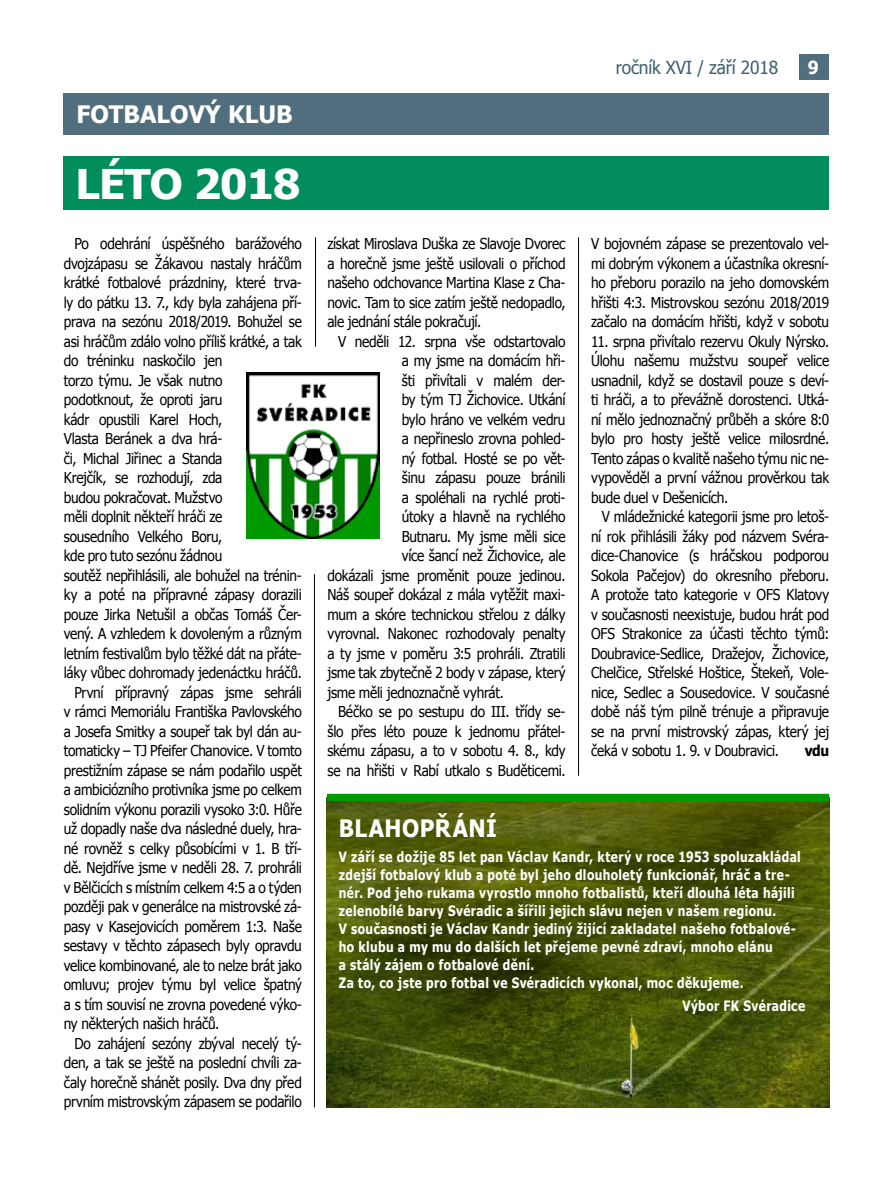
<style>
.page{position:relative;width:893px;height:1191px;background:#fff}
.page>*{position:absolute;margin:0;border:0;box-sizing:border-box;transform-origin:0 0}
.t1{font:700 40.95px "Tahoma";letter-spacing:-.02em;color:#fff;scale:1.05 1}
.t2{font:700 24px "Tahoma";letter-spacing:.01em;color:#fff}
.t3{font:700 24px "Tahoma";letter-spacing:.01em;color:#fff;scale:.93 1}
.t4{font:18px "Tahoma";letter-spacing:-.01em;color:#41606f;scale:.96 1}
.t5{font:700 18px "Tahoma";color:#fff;scale:.96 1}
.t6{font:15px/19.5px "Tahoma";letter-spacing:-.02em;color:#000;text-align:justify;scale:.91 1}
.t7{font:700 15px "Tahoma";color:#000;scale:.91 1}
.t8{font:700 14.25px/18px "Tahoma";letter-spacing:.035em;color:#fff;scale:.84 1}
</style>
<div class="page">
<div style="left:799px;top:54px;width:30px;height:26px;background:#506e7d"></div>
<div style="left:64px;top:94px;width:765px;height:41px;background:#506e7d"></div>
<div style="left:64px;top:156px;width:765px;height:54px;background:#008d5c"></div>
<hr style="left:314px;top:574px;width:1px;height:533px;background:#000">
<hr style="left:315px;top:237px;width:1px;height:110px;background:#000">
<hr style="left:578px;top:237px;width:1px;height:539px;background:#000">
<img style="left:247px;top:372px;width:132px;height:166px">
<img style="left:327px;top:801px;width:502px;height:306px">
<div style="left:327px;top:793px;width:502px;height:8px;background:#090"></div>
<h2 class="t2" style="left:77px;top:98px;width:81px">FOTBALOVÝ</h2>
<h2 class="t2" style="left:228px;top:98px;width:16px">KLU</h2>
<h2 class="t2" style="left:276px;top:98px;width:18px">B</h2>
<h1 class="t1" style="left:75px;top:155px;width:216px">LÉTO 2018</h1>
<p class="t6" style="left:74px;top:233px;width:251px">Po odehrání úspěšného barážového</p>
<p class="t6" style="left:64px;top:253px;width:263px">dvojzápasu se Žákavou nastaly hráčům</p>
<p class="t6" style="left:64px;top:272px;width:263px">krátké fotbalové prázdniny, které trva-</p>
<p class="t6" style="left:64px;top:292px;width:263px">ly do pátku 13. 7., kdy byla zahájena pří-</p>
<p class="t6" style="left:64px;top:311px;width:263px">prava na sezónu 2018/2019. Bohužel se</p>
<p class="t6" style="left:64px;top:331px;width:263px">asi hráčům zdálo volno příliš krátké, a tak</p>
<p class="t6" style="left:64px;top:350px;width:176px">do tréninku naskočilo jen</p>
<p class="t6" style="left:64px;top:370px;width:176px">torzo týmu. Je však nutno</p>
<p class="t6" style="left:64px;top:389px;width:176px">podotknout, že oproti jaru</p>
<p class="t6" style="left:64px;top:409px;width:176px">kádr opustili Karel Hoch,</p>
<p class="t6" style="left:64px;top:428px;width:176px">Vlasta Beránek a dva hrá-</p>
<p class="t6" style="left:64px;top:448px;width:176px">či, Michal Jiřinec a Standa</p>
<p class="t6" style="left:64px;top:467px;width:176px">Krejčík, se rozhodují, zda</p>
<p class="t6" style="left:64px;top:487px;width:176px">budou pokračovat. Mužstvo</p>
<p class="t6" style="left:64px;top:506px;width:176px">měli doplnit někteří hráči ze</p>
<p class="t6" style="left:64px;top:526px;width:176px">sousedního Velkého Boru,</p>
<p class="t6" style="left:64px;top:545px;width:176px">kde pro tuto sezónu žádnou</p>
<p class="t6" style="left:64px;top:565px;width:263px">soutěž nepřihlásili, ale bohužel na trénin-</p>
<p class="t6" style="left:64px;top:584px;width:263px">ky a poté na přípravné zápasy dorazili</p>
<p class="t6" style="left:64px;top:604px;width:263px">pouze Jirka Netušil a občas Tomáš Čer-</p>
<p class="t6" style="left:64px;top:623px;width:263px">vený. A vzhledem k dovoleným a různým</p>
<p class="t6" style="left:64px;top:643px;width:263px">letním festivalům bylo těžké dát na přáte-</p>
<p class="t6" style="left:64px;top:662px;width:263px">láky vůbec dohromady jedenáctku hráčů.</p>
<p class="t6" style="left:74px;top:682px;width:251px">První přípravný zápas jsme sehráli</p>
<p class="t6" style="left:64px;top:701px;width:263px">v rámci Memoriálu Františka Pavlovského</p>
<p class="t6" style="left:64px;top:721px;width:263px">a Josefa Smitky a soupeř tak byl dán au-</p>
<p class="t6" style="left:64px;top:740px;width:263px">tomaticky – TJ Pfeifer Chanovice. V tomto</p>
<p class="t6" style="left:64px;top:760px;width:263px">prestižním zápase se nám podařilo uspět</p>
<p class="t6" style="left:64px;top:779px;width:263px">a ambiciózního protivníka jsme po celkem</p>
<p class="t6" style="left:64px;top:799px;width:263px">solidním výkonu porazili vysoko 3:0. Hůře</p>
<p class="t6" style="left:64px;top:818px;width:263px">už dopadly naše dva následné duely, hra-</p>
<p class="t6" style="left:64px;top:838px;width:263px">né rovněž s celky působícími v 1. B tří-</p>
<p class="t6" style="left:64px;top:857px;width:263px">dě. Nejdříve jsme v neděli 28. 7. prohráli</p>
<p class="t6" style="left:64px;top:877px;width:263px">v Bělčicích s místním celkem 4:5 a o týden</p>
<p class="t6" style="left:64px;top:896px;width:263px">později pak v generálce na mistrovské zá-</p>
<p class="t6" style="left:64px;top:916px;width:263px">pasy v Kasejovicích poměrem 1:3. Naše</p>
<p class="t6" style="left:64px;top:935px;width:263px">sestavy v těchto zápasech byly opravdu</p>
<p class="t6" style="left:64px;top:955px;width:263px">velice kombinované, ale to nelze brát jako</p>
<p class="t6" style="left:64px;top:974px;width:263px">omluvu; projev týmu byl velice špatný</p>
<p class="t6" style="left:64px;top:994px;width:263px">a s tím souvisí ne zrovna povedené výko-</p>
<p class="t6" style="left:64px;top:1013px;width:172px">ny některých našich hráčů.</p>
<p class="t6" style="left:74px;top:1033px;width:251px">Do zahájení sezóny zbýval necelý tý-</p>
<p class="t6" style="left:64px;top:1052px;width:263px">den, a tak se ještě na poslední chvíli za-</p>
<p class="t6" style="left:64px;top:1072px;width:263px">čaly horečně shánět posily. Dva dny před</p>
<p class="t6" style="left:64px;top:1091px;width:263px">prvním mistrovským zápasem se podařilo</p>
<p class="t4" style="left:616px;top:55px;width:171px">ročník XVI / září 2018</p>
<p class="t5" style="left:808px;top:54px;width:13px">9</p>
<p class="t6" style="left:327px;top:233px;width:263px">získat Miroslava Duška ze Slavoje Dvorec a horečně jsme ještě usilovali o příchod našeho odchovance Martina Klase z Cha&shy;novic. Tam to sice zatím ještě nedopadlo, ale jednání stále pokračují.</p>
<p class="t6" style="left:338px;top:331px;width:251px">V neděli 12. srpna vše odstartovalo</p>
<p class="t6" style="left:402px;top:350px;width:181px">a my jsme na domácím hři-</p>
<p class="t6" style="left:402px;top:370px;width:181px">šti přivítali v malém der-</p>
<p class="t6" style="left:402px;top:389px;width:181px">by tým TJ Žichovice. Utkání</p>
<p class="t6" style="left:402px;top:409px;width:181px">bylo hráno ve velkém vedru</p>
<p class="t6" style="left:402px;top:428px;width:181px">a nepřineslo zrovna pohled-</p>
<p class="t6" style="left:402px;top:448px;width:181px">ný fotbal. Hosté se po vět-</p>
<p class="t6" style="left:402px;top:467px;width:181px">šinu zápasu pouze bránili</p>
<p class="t6" style="left:402px;top:487px;width:181px">a spoléhali na rychlé proti-</p>
<p class="t6" style="left:402px;top:506px;width:181px">útoky a hlavně na rychlého</p>
<p class="t6" style="left:402px;top:526px;width:181px">Butnaru. My jsme měli sice</p>
<p class="t6" style="left:402px;top:545px;width:181px">více šancí než Žichovice, ale</p>
<p class="t6" style="left:327px;top:565px;width:263px">dokázali jsme proměnit pouze jedinou.</p>
<p class="t6" style="left:327px;top:584px;width:263px">Náš soupeř dokázal z mála vytěžit maxi-</p>
<p class="t6" style="left:327px;top:604px;width:263px">mum a skóre technickou střelou z dálky</p>
<p class="t6" style="left:327px;top:623px;width:263px">vyrovnal. Nakonec rozhodovaly penalty</p>
<p class="t6" style="left:327px;top:643px;width:263px">a ty jsme v poměru 3:5 prohráli. Ztratili</p>
<p class="t6" style="left:327px;top:662px;width:263px">jsme tak zbytečně 2 body v zápase, který</p>
<p class="t6" style="left:327px;top:682px;width:195px">jsme měli jednoznačně vyhrát.</p>
<p class="t6" style="left:338px;top:701px;width:251px">Béčko se po sestupu do III. třídy se-</p>
<p class="t6" style="left:327px;top:721px;width:263px">šlo přes léto pouze k jednomu přátel-</p>
<p class="t6" style="left:327px;top:740px;width:263px">skému zápasu, a to v sobotu 4. 8., kdy</p>
<p class="t6" style="left:327px;top:760px;width:263px">se na hřišti v Rabí utkalo s Buděticemi.</p>
<p class="t6" style="left:591px;top:233px;width:263px">V bojovném zápase se prezentovalo vel&shy;mi dobrým výkonem a účastníka okresní&shy;ho přeboru porazilo na jeho domovském hřišti 4:3. Mistrovskou sezónu 2018/2019 začalo na domácím hřišti, když v sobotu</p>
<p class="t6" style="left:591px;top:331px;width:263px">11. srpna přivítalo rezervu Okuly Nýrsko.<br>Úlohu našemu mužstvu soupeř velice usnadnil, když se dostavil pouze s deví&shy;ti hráči, a to převážně dorostenci. Utká&shy;ní mělo jednoznačný průběh a skóre 8:0 bylo pro hosty ještě velice milosrdné.<br>Tento zápas o kvalitě našeho týmu nic ne&shy;vypověděl a první vážnou prověrkou tak bude duel v Dešenicích.</p>
<p class="t6" style="left:591px;top:506px;width:263px;text-indent:11px">V mládežnické kategorii jsme pro letoš&shy;ní rok přihlásili žáky pod názvem Svéra&shy;dice-Chanovice (s hráčskou podporou Sokola Pačejov) do okresního přeboru.<br>A protože tato kategorie v OFS Klatovy v současnosti neexistuje, budou hrát pod OFS Strakonice za účasti těchto týmů:<br>Doubravice-Sedlice, Dražejov, Žichovice, Chelčice, Střelské Hoštice, Štekeň, Vole&shy;nice, Sedlec a Sousedovice. V současné době náš tým pilně trénuje a připravuje se na první mistrovský zápas, který jej čeká v sobotu 1. 9. v Doubravici.</p>
<p class="t7" style="left:805px;top:740px;width:28px">vdu</p>
<h2 class="t3" style="left:339px;top:811px;width:17px">BLA</h2>
<h2 class="t3" style="left:385px;top:811px;width:120px">HOPŘÁNÍ</h2>
<p class="t8" style="left:339px;top:847px;width:551px">V září se dožije 85 let pan Václav Kandr, který v roce 1953 spoluzakládal zdejší fotbalový klub a poté byl jeho dlouholetý funkcionář, hráč a tre&shy;nér. Pod jeho rukama vyrostlo mnoho fotbalistů, kteří dlouhá léta hájili zelenobílé barvy Svéradic a šířili jejich slávu nejen v našem regionu.<br>V současnosti je Václav Kandr jediný žijící zakladatel našeho fotbalové&shy;ho klubu a my mu do dalších let přejeme pevné zdraví, mnoho elánu<br>a stálý zájem o fotbalové dění.<br>Za to, co jste pro fotbal ve Svéradicích vykonal, moc děkujeme.</p>
<p class="t8" style="left:682px;top:995px;width:148px">Výbor FK Svéradice</p>
</div>
